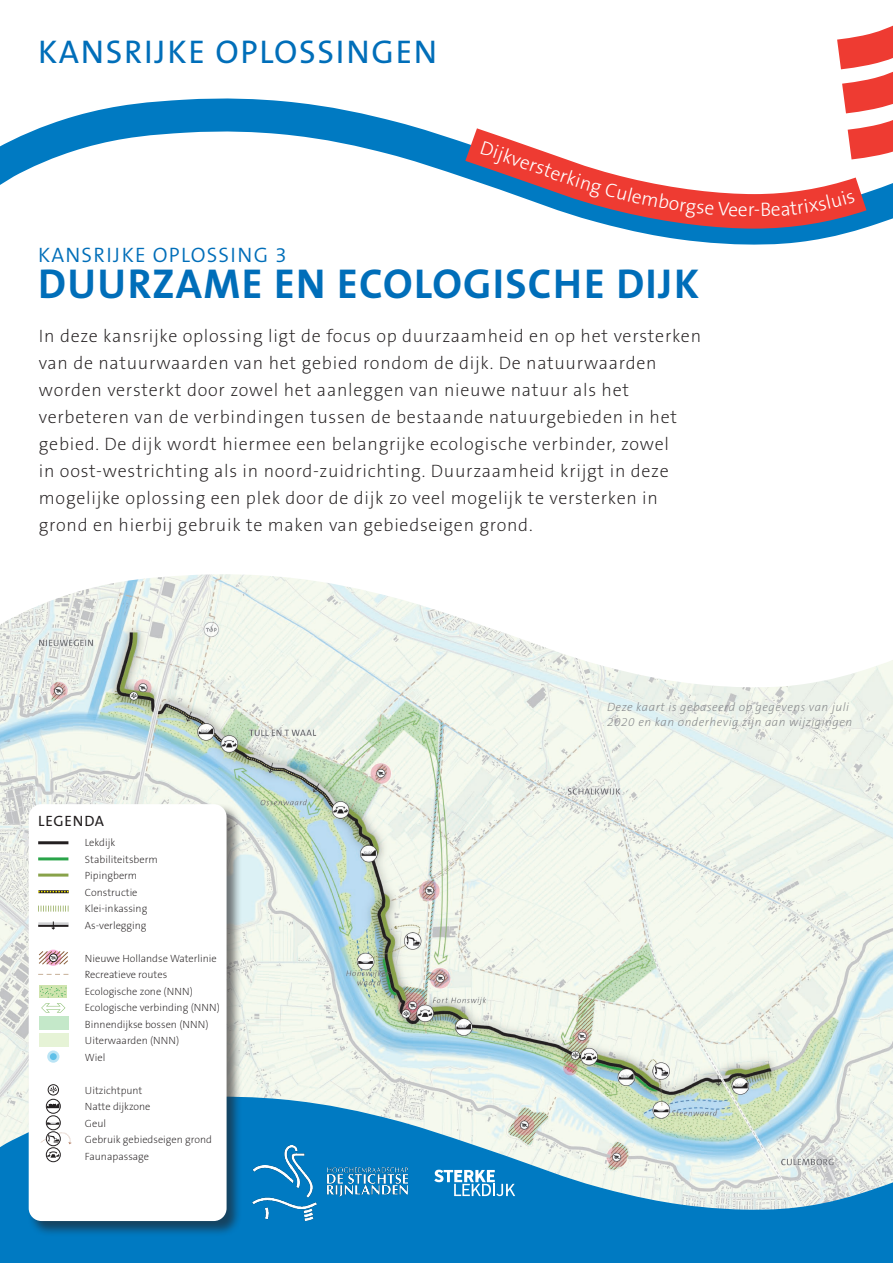
<style>
.page{position:relative;width:893px;height:1263px;background:#fff}
.page>*{position:absolute;margin:0;border:0;box-sizing:border-box;transform-origin:0 0}
.t1{font:700 42px "The Sans B7";letter-spacing:.03em;color:#006eb9}
.t2{font:33px "The Sans B5 Plain";letter-spacing:.05em;color:#006eb9}
.t3{font:300 21px "The Sans B4";letter-spacing:.06em;color:#006eb9}
.t4{font:300 19.5px "The Sans B3";color:#fff}
.t5{font:200 18px/27px "The Sans B2";letter-spacing:.04em;color:#231f20}
.t6{font:15px "The Sans B5 Plain";letter-spacing:.05em;color:#231f20}
.t7{font:italic 200 12px/15px "The Sans B2";letter-spacing:.04em;color:#808285}
.t8{font:200 10.5px/16.5px "The Sans B2";color:#231f20}
</style>
<div class="page">
<img style="left:0;top:688px;width:893px;height:407px">
<svg style="left:0;top:98px;width:437px;height:87px"></svg>
<svg style="left:0;top:574px;width:893px;height:114px"></svg>
<svg style="left:0;top:1095px;width:893px;height:168px;background:#5fa9cf"></svg>
<svg style="left:837px;top:25px;width:56px;height:85px"></svg>
<svg style="left:437px;top:110px;width:456px;height:135px"></svg>
<div style="left:28px;top:803px;width:214px;height:433px;background:#231f20;opacity:.6"></div>
<div style="left:29px;top:804px;width:198px;height:417px;background:#fff;border-radius:13px"></div>
<svg style="left:47px;top:1050px;width:12px;height:13px"></svg>
<div style="left:50px;top:1053px;width:7px;height:7px;background:#5fc0e8;border-radius:50%"></div>
<div style="left:48px;top:1084px;width:11px;height:11px;border:1px solid #231f20;border-radius:50%"></div>
<svg style="left:50px;top:1086px;width:7px;height:7px"></svg>
<svg style="left:46px;top:1099px;width:14px;height:14px"></svg>
<div style="left:46px;top:1099px;width:15px;height:14px;border:1px solid #231f20;border-radius:50%"></div>
<svg style="left:47px;top:1103px;width:12px;height:5px"></svg>
<div style="left:46px;top:1115px;width:15px;height:15px;border:1px solid #231f20;border-radius:50%"></div>
<svg style="left:47px;top:1122px;width:12px;height:3px"></svg>
<div style="left:46px;top:1147px;width:15px;height:15px;border:1px solid #231f20;border-radius:50%"></div>
<svg style="left:47px;top:1151px;width:13px;height:7px"></svg>
<div style="left:39px;top:985px;width:28px;height:13px;background:#cfe4ae"></div>
<svg style="left:38px;top:974px;width:30px;height:1px"></svg>
<svg style="left:38px;top:950px;width:30px;height:15px"></svg>
<svg style="left:40px;top:987px;width:26px;height:25px"></svg>
<div style="left:46px;top:1132px;width:14px;height:14px;background:#787576;border-radius:50%"></div>
<div style="left:46px;top:1131px;width:15px;height:15px;border:1px solid #231f20;border-radius:50%"></div>
<svg style="left:40px;top:1132px;width:32px;height:13px"></svg>
<hr style="left:38px;top:857px;width:30px;height:3px;background:#29a449">
<hr style="left:38px;top:841px;width:30px;height:3px;background:#231f20">
<hr style="left:38px;top:873px;width:30px;height:3px;background:#88a249">
<hr style="left:38px;top:890px;width:31px;height:3px;background:#231f20">
<hr style="left:38px;top:924px;width:30px;height:3px;background:#231f20">
<hr style="left:38px;top:922px;width:31px;height:2px;background:#d1d2d4">
<svg style="left:38px;top:905px;width:30px;height:6px"></svg>
<svg style="left:38px;top:891px;width:30px;height:1px"></svg>
<svg style="left:51px;top:921px;width:4px;height:8px"></svg>
<div style="left:39px;top:1033px;width:29px;height:13px;background:#e6f3d6"></div>
<div style="left:39px;top:1016px;width:30px;height:14px;background:#c4e8c9"></div>
<img style="left:253px;top:1145px;width:154px;height:75px">
<svg style="left:434px;top:1170px;width:81px;height:26px"></svg>
<svg style="left:480px;top:141px;width:42px;height:26px"></svg>
<svg style="left:560px;top:170px;width:194px;height:48px"></svg>
<div style="left:762px;top:191px;width:93px;height:25px;background:#ee3b32"></div>
<h2 class="t2" style="left:38px;top:35px;width:401px">KANSRIJKE OPLOSSINGEN</h2>
<p class="t4" style="left:524px;top:151px;width:44px;rotate:20deg">erste</p>
<p class="t3" style="left:38px;top:244px;width:250px">KANSRIJKE OPLOSSING 3</p>
<h1 class="t1" style="left:38px;top:262px;width:663px">DUURZAME EN ECOLOGISCHE DIJK</h1>
<p class="t5" style="left:39px;top:323px;width:664px">In deze kansrijke oplossing ligt de focus op duurzaamheid en op het versterken van de natuurwaarden van het gebied rondom de dijk. De natuurwaarden worden versterkt door zowel het aanleggen van nieuwe natuur als het verbeteren van de verbindingen tussen de bestaande natuurgebieden in het gebied. De dijk wordt hiermee een belangrijke ecologische verbinder, zowel<br>in oost-westrichting als in noord-zuidrichting. Duurzaamheid krijgt in deze mogelijke oplossing een plek door de dijk zo veel mogelijk te versterken in grond en hierbij gebruik te maken van gebiedseigen grond.</p>
<p class="t4" style="left:754px;top:200px;width:8px">-</p>
<p class="t6" style="left:38px;top:813px;width:67px">LEGENDA</p>
<p class="t8" style="left:85px;top:835px;width:74px">Lekdijk<br>Stabiliteitsberm<br>Pipingberm<br>Constructie<br>Klei-inkassing<br>As-verlegging</p>
<p class="t8" style="left:85px;top:950px;width:136px">Nieuwe Hollandse Waterlinie<br>Recreatieve routes<br>Ecologische zone (NNN)<br>Ecologische verbinding (NNN)<br>Binnendijkse bossen (NNN)<br>Uiterwaarden (NNN)<br>Wiel</p>
<p class="t8" style="left:85px;top:1082px;width:128px">Uitzichtpunt<br>Natte dijkzone<br>Geul<br>Gebruik gebiedseigen grond<br>Faunapassage</p>
<p class="t7" style="left:607px;top:700px;width:247px">Deze kaart is gebaseerd op gegevens van juli<br>2020 en kan onderhevig zijn aan wijzigingen</p>
</div>
